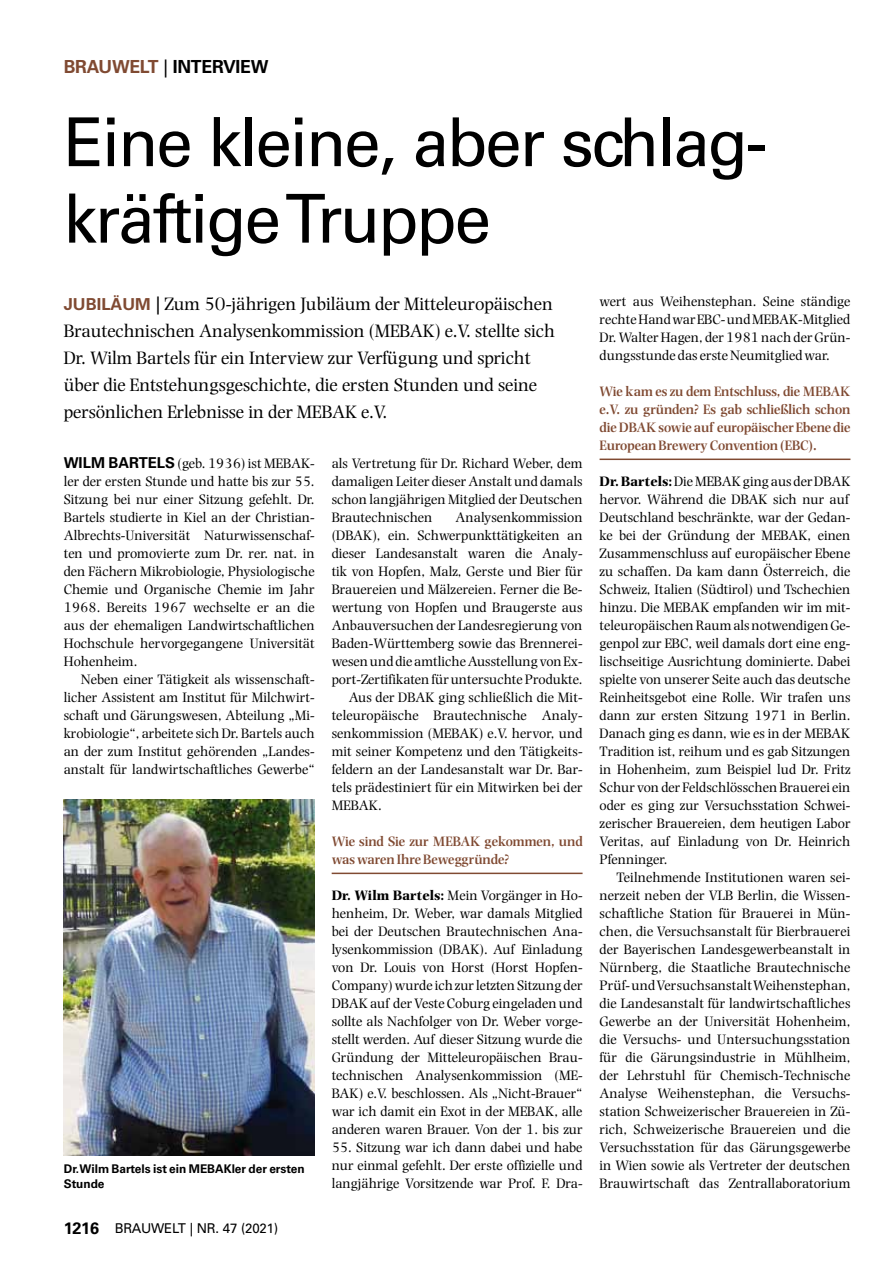
<style>
.page{position:relative;width:893px;height:1263px;background:#fff}
.page>*{position:absolute;margin:0;border:0;box-sizing:border-box;transform-origin:0 0}
.t1{font:67.5px/76.5px "Univers";letter-spacing:-.035em;color:#000}
.t2{font:18.75px/27px "Photina";letter-spacing:-.005em;color:#000}
.t3{font:700 18px "Univers";letter-spacing:-.015em;color:#000}
.t4{font:700 16.5px "Univers";color:#804a32}
.t5{font:700 15px "Univers";color:#000}
.t6{font:14.25px/18px "Photina";color:#000;text-align:justify}
.t7{font:600 14.25px/18px "Photina";color:#804a32}
.t8{font:13.5px "Univers";letter-spacing:-.015em;color:#000}
.t9{font:700 12px/14.4px "Univers";color:#000}
.s1{color:#804a32}
.s2{font-weight:400}
.s3{font-family:"Univers";font-weight:700;font-size:16.5px;color:#804a32}
.s4{font-family:"Univers";font-size:18px}
.s5{font-family:"Univers";font-weight:700;font-size:15px}
.s6{font-weight:700}
.s7{font-weight:700;font-size:16.5px}
</style>
<div class="page">
<hr style="left:332px;top:873px;width:251px;height:1px;background:#804a32">
<hr style="left:600px;top:459px;width:250px;height:1px;background:#804a32">
<img style="left:64px;top:799px;width:251px;height:357px">
<p class="t3" style="left:64px;top:56px;width:184px"><span class="s1">BRAUWELT</span> <span class="s2">|</span> Interview</p>
<h1 class="t1" style="left:64px;top:104px;width:705px">Eine kleine, aber schlag&shy;kräftige Truppe</h1>
<p class="t2" style="left:64px;top:290px;width:493px;text-indent:47px"><span class="s3">äu m</span> <span class="s4">|</span> Zum 50-jährigen Jubiläum der Mitteleuropäischen Brautechnischen Analysenkommission (MEBAK) e.V. stellte sich Dr. Wilm Bartels für ein Interview zur Verfügung und spricht über die Entstehungsgeschichte, die ersten Stunden und seine persönlichen Erlebnisse in der MEBAK e.V.</p>
<p class="t5" style="left:64px;top:454px;width:65px">Wilm Bartel</p>
<p class="t4" style="left:64px;top:294px;width:20px">Jubil</p>
<p class="t6" style="left:64px;top:454px;width:252px;text-indent:101px"><span class="s5">s</span> (geb. 1936) ist MEBAK&shy;ler der ersten Stunde und hatte bis zur 55.<br>Sitzung bei nur einer Sitzung gefehlt. Dr.<br>Bartels studierte in Kiel an der Christian-Albrechts-Universität Naturwissenschaf&shy;ten und promovierte zum Dr. rer. nat. in den Fächern Mikrobiologie, Physiologische Chemie und Organische Chemie im Jahr 1968. Bereits 1967 wechselte er an die aus der ehemaligen Landwirtschaftlichen Hochschule hervorgegangene Universität Hohenheim.</p>
<p class="t6" style="left:64px;top:670px;width:252px;text-indent:17px">Neben einer Tätigkeit als wissenschaft&shy;licher Assistent am Institut für Milchwirt&shy;schaft und Gärungswesen, Abteilung „Mi&shy;krobiologie“, arbeitete sich Dr. Bartels auch an der zum Institut gehörenden „Landes&shy;anstalt für landwirtschaftliches Gewerbe“</p>
<p class="t6" style="left:332px;top:454px;width:252px">als Vertretung für Dr. Richard Weber, dem damaligen Leiter dieser Anstalt und damals schon langjährigen Mitglied der Deutschen Brautechnischen</p>
<p class="t6" style="left:456px;top:508px;width:128px">Analysenkommission</p>
<p class="t6" style="left:332px;top:526px;width:252px">(DBAK), ein. Schwerpunkttätigkeiten an</p>
<p class="t6" style="left:332px;top:544px;width:252px">dieser Landesanstalt waren die Analy-</p>
<p class="t6" style="left:332px;top:562px;width:252px">tik von Hopfen, Malz, Gerste und Bier für</p>
<p class="t6" style="left:332px;top:580px;width:252px">Brauereien und Mälzereien. Ferner die Be-</p>
<p class="t6" style="left:332px;top:598px;width:252px">wertung von Hopfen und Braugerste aus</p>
<p class="t6" style="left:332px;top:616px;width:252px">Anbauversuchen der Landesregierung von</p>
<p class="t6" style="left:332px;top:634px;width:252px">Baden-Württemberg sowie das Brennerei-</p>
<p class="t6" style="left:332px;top:652px;width:252px">wesen und die amtliche Ausstellung von Ex-</p>
<p class="t6" style="left:332px;top:670px;width:252px">port-Zertifikaten für untersuchte Produkte.</p>
<p class="t6" style="left:349px;top:688px;width:235px">Aus der DBAK ging schließlich die Mit-</p>
<p class="t6" style="left:332px;top:706px;width:252px">teleuropäische Brautechnische Analy-</p>
<p class="t6" style="left:332px;top:724px;width:252px">senkommission (MEBAK) e.V. hervor, und</p>
<p class="t6" style="left:332px;top:742px;width:252px">mit seiner Kompetenz und den Tätigkeits-</p>
<p class="t6" style="left:332px;top:760px;width:252px">feldern an der Landesanstalt war Dr. Bar-</p>
<p class="t6" style="left:332px;top:778px;width:252px">tels prädestiniert für ein Mitwirken bei der</p>
<p class="t6" style="left:332px;top:796px;width:52px">MEBAK.</p>
<p class="t7" style="left:332px;top:832px;width:252px">Wie sind Sie zur MEBAK gekommen, und was waren Ihre Beweggründe?</p>
<p class="t6" style="left:332px;top:886px;width:252px"><span class="s6">Dr. Wilm Bartels:</span> Mein Vorgänger in Ho&shy;henheim, Dr. Weber, war damals Mitglied bei der Deutschen Brautechnischen Ana&shy;lysenkommission (DBAK). Auf Einladung von Dr. Louis von Horst (Horst Hopfen-Company) wurde ich zur letzten Sitzung der DBAK auf der Veste Coburg eingeladen und sollte als Nachfolger von Dr. Weber vorge&shy;stellt werden. Auf dieser Sitzung wurde die Gründung der Mitteleuropäischen Brau&shy;technischen Analysenkommission (ME-BAK) e.V. beschlossen. Als „Nicht-Brauer“ war ich damit ein Exot in der MEBAK, alle anderen waren Brauer. Von der 1. bis zur</p>
<p class="t6" style="left:332px;top:1138px;width:252px">55. Sitzung war ich dann dabei und habe nur einmal gefehlt. Der erste offizielle und langjährige Vorsitzende war Prof. F. Dra-</p>
<p class="t9" style="left:64px;top:1162px;width:242px">Dr. Wilm Bartels ist ein MEBAKler der ersten<br>Stunde</p>
<p class="t8" style="left:64px;top:1221px;width:216px"><span class="s7">1216</span> Brauwelt | Nr. 47 (2021)</p>
<p class="t6" style="left:600px;top:292px;width:252px">wert aus Weihenstephan. Seine ständige rechte Hand war EBC- und MEBAK-Mitglied Dr. Walter Hagen, der 1981 nach der Grün&shy;dungsstunde das erste Neumitglied war.</p>
<p class="t7" style="left:600px;top:382px;width:252px;text-align:justify">Wie kam es zu dem Entschluss, die MEBAK e.V. zu gründen? Es gab schließlich schon die DBAK sowie auf europäischer Ebene die European Brewery Convention (EBC).</p>
<p class="t6" style="left:600px;top:472px;width:252px;text-align:left"><span class="s6">Dr. Bartels:</span> Die MEBAK ging aus der DBAK hervor. Während die DBAK sich nur auf Deutschland beschränkte, war der Gedan&shy;ke bei der Gründung der MEBAK, einen Zusammenschluss auf europäischer Ebene zu schaffen. Da kam dann Österreich, die Schweiz, Italien (Südtirol) und Tschechien hinzu. Die MEBAK empfanden wir im mit&shy;teleuropäischen Raum als notwendigen Ge&shy;genpol zur EBC, weil damals dort eine eng&shy;lischseitige Ausrichtung dominierte. Dabei spielte von unserer Seite auch das deutsche Reinheitsgebot eine Rolle. Wir trafen uns dann zur ersten Sitzung 1971 in Berlin.<br>Danach ging es dann, wie es in der MEBAK Tradition ist, reihum und es gab Sitzungen in Hohenheim, zum Beispiel lud Dr. Fritz Schur von der Feldschlösschen Brauerei ein oder es ging zur Versuchsstation Schwei&shy;zerischer Brauereien, dem heutigen Labor Veritas, auf Einladung von Dr. Heinrich Pfenninger.</p>
<p class="t6" style="left:600px;top:868px;width:252px;text-indent:17px">Teilnehmende Institutionen waren sei&shy;nerzeit neben der VLB Berlin, die Wissen&shy;schaftliche Station für Brauerei in Mün&shy;chen, die Versuchsanstalt für Bierbrauerei der Bayerischen Landesgewerbeanstalt in Nürnberg, die Staatliche Brautechnische Prüf- und Versuchsanstalt Weihenstephan, die Landesanstalt für landwirtschaftliches Gewerbe an der Universität Hohenheim, die Versuchs- und Untersuchungsstation für die Gärungsindustrie in Mühlheim, der Lehrstuhl für Chemisch-Technische Analyse Weihenstephan, die Versuchs&shy;station Schweizerischer Brauereien in Zü&shy;rich, Schweizerische Brauereien und die Versuchsstation für das Gärungsgewerbe in Wien sowie als Vertreter der deutschen Brauwirtschaft das Zentrallaboratorium</p>
</div>
